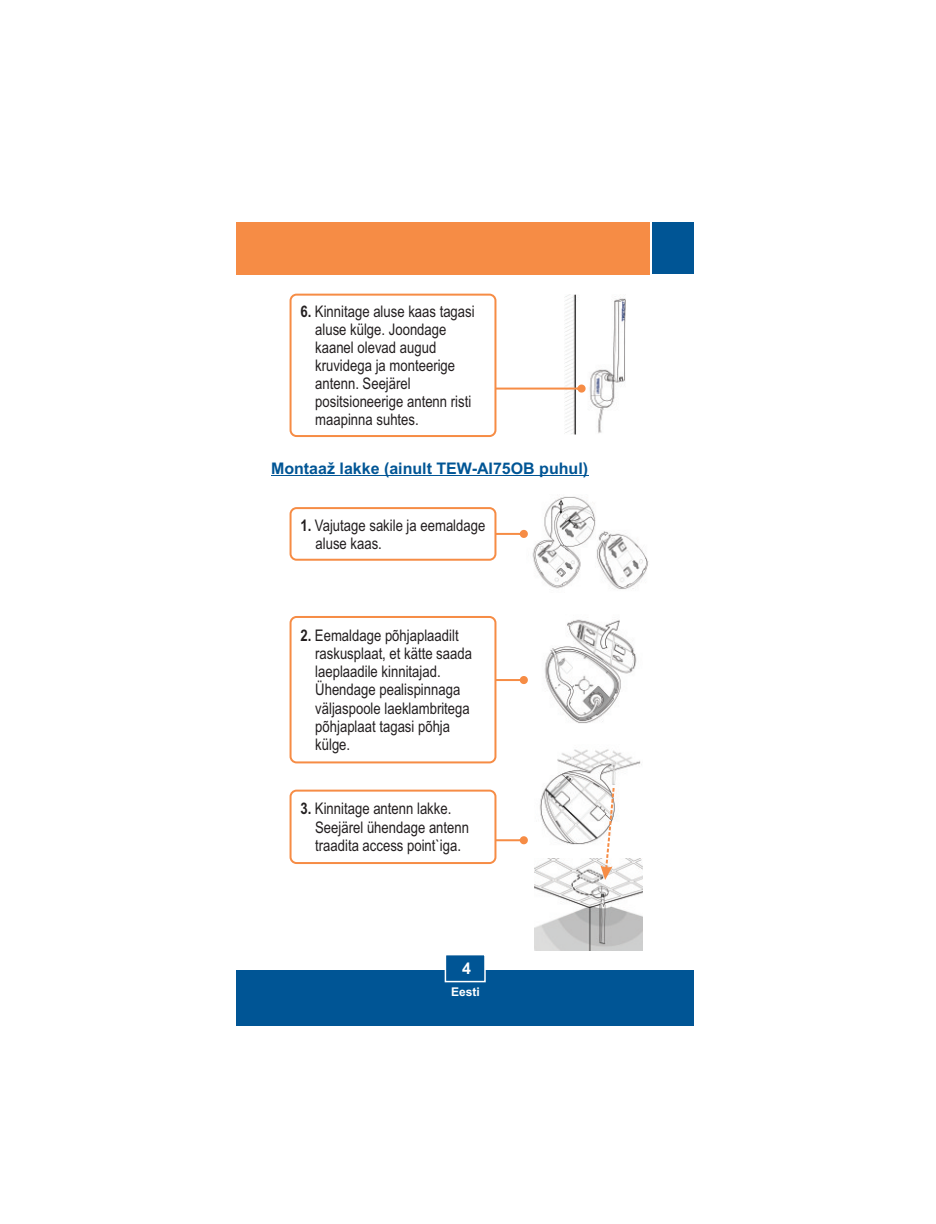
<style>
.page{position:relative;width:936px;height:1224px;background:#fff}
.page>*{position:absolute;margin:0;border:0;box-sizing:border-box;transform-origin:0 0}
.t1{font:16px/18.2px "Arial Narrow";color:#231f20}
.t2{font:700 16px "Arial";color:#005595}
.t3{font:700 16px "Arial";color:#fff}
.t4{font:700 12px "Arial";color:#fff}
.s1{font-weight:700}
</style>
<div class="page">
<img style="left:564px;top:295px;width:62px;height:140px">
<svg style="left:496px;top:385px;width:90px;height:8px"></svg>
<div style="left:236px;top:970px;width:458px;height:56px;background:#005595"></div>
<div style="left:236px;top:223px;width:414px;height:51px;background:#f68c45"></div>
<div style="left:652px;top:223px;width:42px;height:51px;background:#005595"></div>
<svg style="left:444px;top:955px;width:42px;height:28px"></svg>
<div style="left:290px;top:294px;width:206px;height:143px;background:#fff;border:2px solid #f68c45;border-radius:6px"></div>
<img style="left:532px;top:496px;width:64px;height:93px">
<img style="left:592px;top:529px;width:57px;height:60px">
<svg style="left:496px;top:530px;width:32px;height:8px"></svg>
<div style="left:290px;top:507px;width:206px;height:54px;background:#fff;border:2px solid #f68c45;border-radius:6px"></div>
<svg style="left:496px;top:676px;width:32px;height:8px"></svg>
<svg style="left:496px;top:836px;width:32px;height:8px"></svg>
<div style="left:290px;top:616px;width:206px;height:147px;background:#fff;border:2px solid #f68c45;border-radius:6px"></div>
<div style="left:290px;top:790px;width:206px;height:74px;background:#fff;border:2px solid #f68c45;border-radius:6px"></div>
<img style="left:544px;top:619px;width:93px;height:104px">
<img style="left:534px;top:859px;width:108px;height:92px">
<img style="left:539px;top:749px;width:103px;height:96px">
<svg style="left:600px;top:788px;width:15px;height:92px"></svg>
<hr style="left:271px;top:475px;width:317px;height:1px;background:#005595">
<p class="t1" style="left:315px;top:304px;width:161px;text-indent:-15px"><span class="s1">6.</span> Kinnitage aluse kaas tagasi aluse külge. Joondage kaanel olevad augud kruvidega ja monteerige antenn. Seejärel positsioneerige antenn risti maapinna suhtes.</p>
<p class="t2" style="left:271px;top:462px;width:319px">Montaaž lakke (ainult TEW-AI75OB puhul)</p>
<p class="t1" style="left:316px;top:517px;width:171px;text-indent:-15px"><span class="s1">1.</span> Vajutage sakile ja eemaldage aluse kaas.</p>
<p class="t1" style="left:315px;top:628px;width:158px;text-indent:-15px"><span class="s1">2.</span> Eemaldage põhjaplaadilt raskusplaat, et kätte saada laeplaadile kinnitajad.<br>Ühendage pealispinnaga väljaspoole laeklambritega põhjaplaat tagasi põhja külge.</p>
<p class="t1" style="left:315px;top:801px;width:155px;text-indent:-15px"><span class="s1">3.</span> Kinnitage antenn lakke.<br>Seejärel ühendage antenn traadita access point`iga.</p>
<p class="t3" style="left:462px;top:962px;width:10px">4</p>
<p class="t4" style="left:451px;top:987px;width:30px">Eesti</p>
</div>
